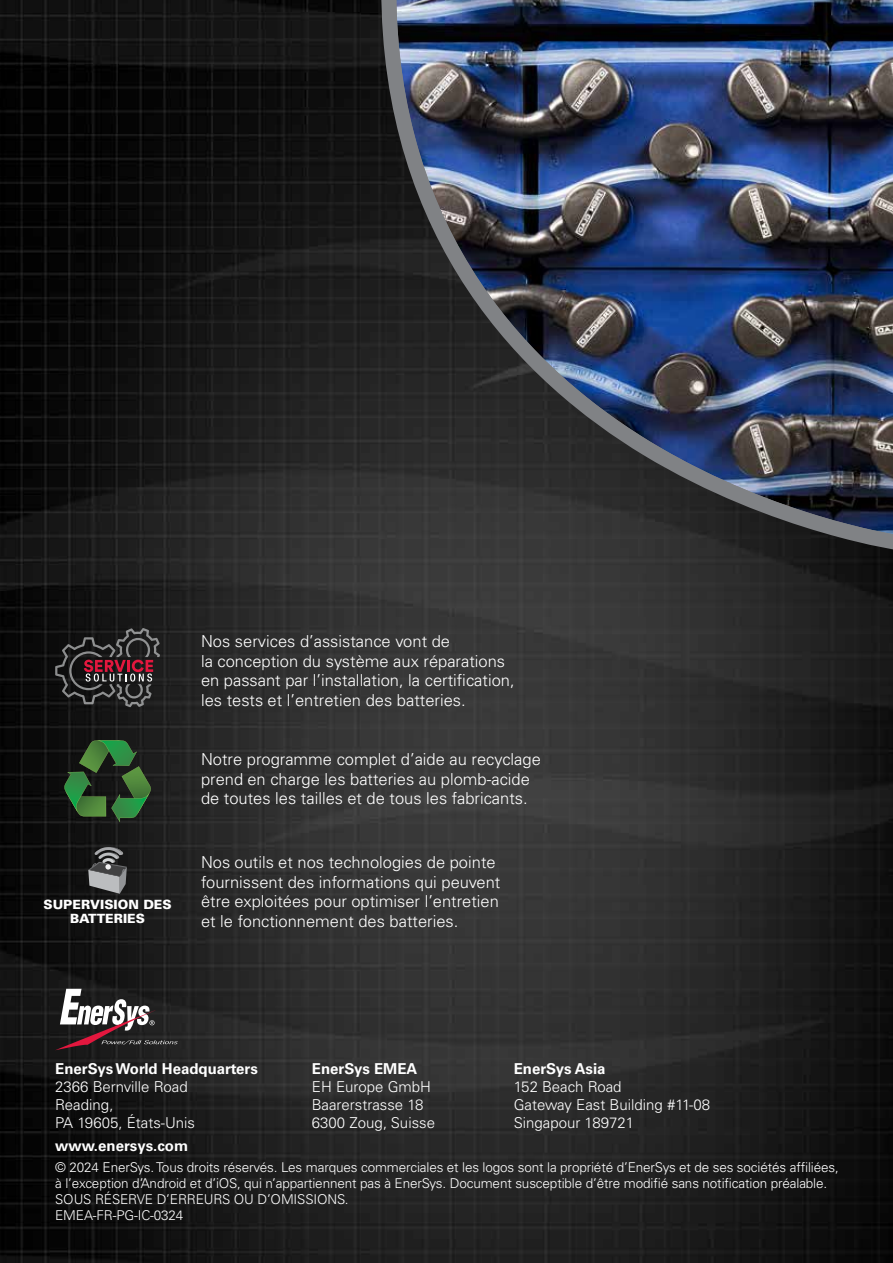
<style>
.page{position:relative;width:893px;height:1263px;background:#fff}
.page>*{position:absolute;margin:0;border:0;box-sizing:border-box;transform-origin:0 0}
.t1{font:300 16.5px/19.5px "Univers LT Pro 45";color:#fff}
.t2{font:300 15px/18px "Univers LT Pro 45";color:#fff}
.t3{font:700 15px "Univers LT Pro 65";color:#fff}
.t4{font:300 13.5px/16.2px "Univers LT Pro 45";letter-spacing:-.01em;color:#fff}
.t5{font:900 12.75px/14px "Univers LT Pro 75";color:#fff;text-align:center}
</style>
<div class="page">
<img style="left:0;top:0;width:893px;height:1263px">
<svg style="left:55px;top:989px;width:123px;height:61px;background:#52494b"></svg>
<img style="left:374px;top:0;width:519px;height:562px">
<svg style="left:55px;top:628px;width:105px;height:79px;background:#382d2f"></svg>
<svg style="left:64px;top:740px;width:87px;height:82px;background:#2a4e2b"></svg>
<svg style="left:88px;top:847px;width:39px;height:47px;background:#666768"></svg>
<p class="t1" style="left:201px;top:631px;width:315px">Nos services d’assistance vont de<br>la conception du système aux réparations en passant par l’installation, la certification, les tests et l’entretien des batteries.</p>
<p class="t5" style="left:43px;top:897px;width:130px">SUPERVISION DES<br>BATTERIES</p>
<p class="t1" style="left:201px;top:750px;width:341px">Notre programme complet d’aide au recyclage prend en charge les batteries au plomb-acide de toutes les tailles et de tous les fabricants.</p>
<p class="t1" style="left:201px;top:852px;width:301px">Nos outils et nos technologies de pointe fournissent des informations qui peuvent être exploitées pour optimiser l’entretien et le fonctionnement des batteries.</p>
<p class="t3" style="left:55px;top:1060px;width:204px">EnerSys World Headquarters</p>
<p class="t2" style="left:55px;top:1077px;width:141px">2366 Bernville Road<br>Reading,<br>PA 19605, États-Unis</p>
<p class="t3" style="left:312px;top:1060px;width:107px">EnerSys EMEA</p>
<p class="t2" style="left:312px;top:1077px;width:125px">EH Europe GmbH<br>Baarerstrasse 18<br>6300 Zoug, Suisse</p>
<p class="t3" style="left:514px;top:1060px;width:93px">EnerSys Asia</p>
<p class="t2" style="left:514px;top:1077px;width:198px">152 Beach Road<br>Gateway East Building #11-08<br>Singapour 189721</p>
<p class="t3" style="left:55px;top:1137px;width:134px">www.enersys.com</p>
<p class="t4" style="left:55px;top:1159px;width:785px">© 2024 EnerSys. Tous droits réservés. Les marques commerciales et les logos sont la propriété d’EnerSys et de ses sociétés affiliées, à l’exception d’Android et d’iOS, qui n’appartiennent pas à EnerSys. Document susceptible d’être modifié sans notification préalable.<br>SOUS RÉSERVE D’ERREURS OU D’OMISSIONS.<br>EMEA-FR-PG-IC-0324</p>
</div>
